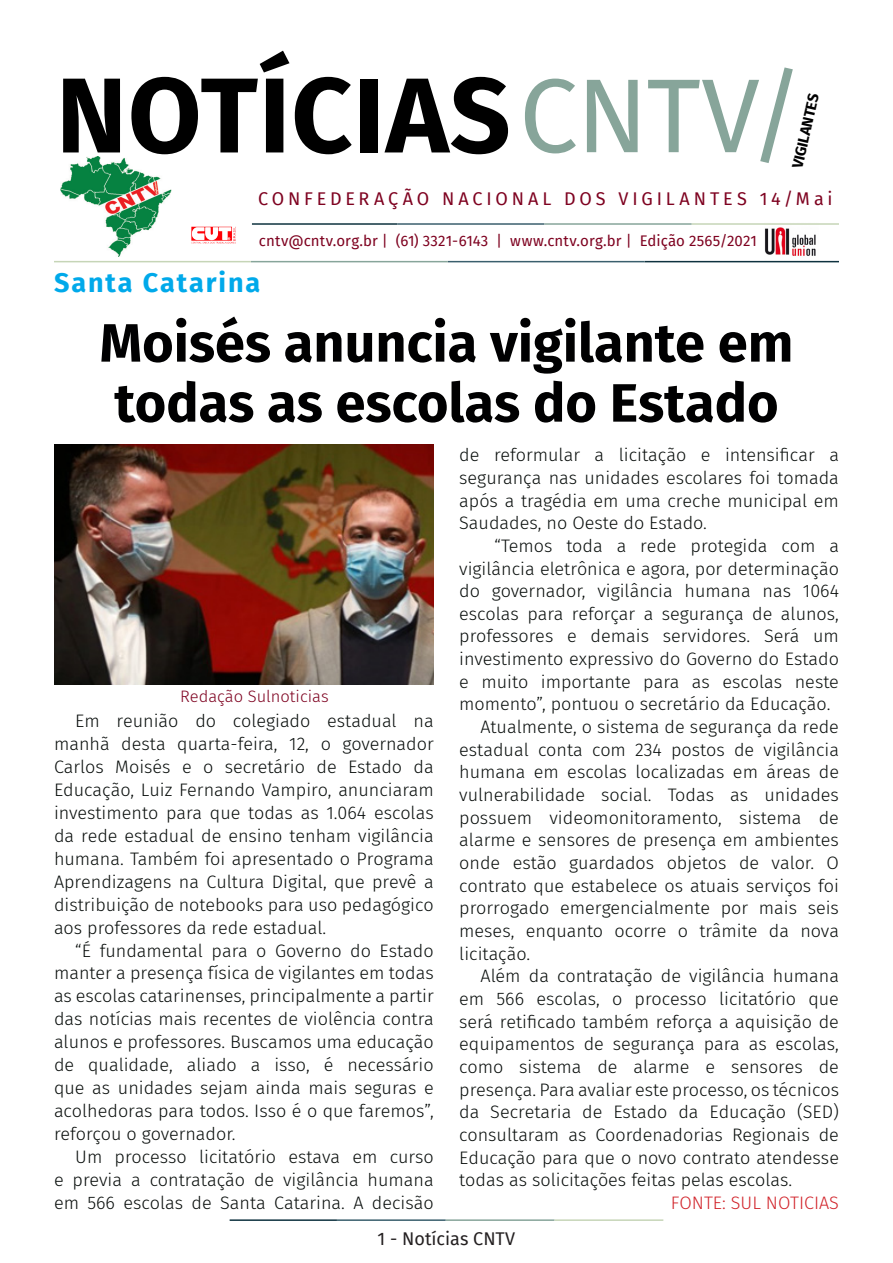
<style>
.page{position:relative;width:893px;height:1263px;background:#fff}
.page>*{position:absolute;margin:0;border:0;box-sizing:border-box;transform-origin:0 0}
.t1{font:700 106.5px "Fira Sans";letter-spacing:.01em;color:#000}
.t2{font:700 54px/60px "Fira Sans";color:#000001}
.t3{font:700 27px "Fira Sans";letter-spacing:.07em;color:#00a9ea}
.t4{font:300 18px/22.6px "Fira Sans";color:#080d0b;text-align:justify}
.t5{font:18px "Fira Sans";letter-spacing:.215em;color:#7e0220}
.t6{font:300 18px "Fira Sans";color:#d1232a}
.t7{font:18px "Fira Sans";color:#231f20}
.t8{font:300 16.5px "Fira Sans";color:#7e0220}
.t9{font:15px "Fira Sans";letter-spacing:.01em;color:#7e0220}
.t10{font:700 15px "Fira Sans";color:#000001}
.s1{font-weight:400;font-size:105px;color:#87a59a}
</style>
<div class="page">
<hr style="left:230px;top:1219px;width:107px;height:2px;background:#0e323f">
<hr style="left:337px;top:1219px;width:109px;height:2px;background:#3a5f6d">
<hr style="left:446px;top:1219px;width:109px;height:2px;background:#87a59a">
<hr style="left:555px;top:1219px;width:108px;height:2px;background:#c6d5b7">
<img style="left:764px;top:227px;width:54px;height:34px">
<hr style="left:252px;top:223px;width:145px;height:2px;background:#0e323f">
<hr style="left:397px;top:223px;width:147px;height:2px;background:#3a5f6d">
<hr style="left:544px;top:223px;width:148px;height:2px;background:#87a59a">
<hr style="left:692px;top:223px;width:147px;height:2px;background:#c6d5b7">
<hr style="left:645px;top:261px;width:194px;height:1px;background:#0e323f">
<hr style="left:448px;top:261px;width:197px;height:1px;background:#3a5f6d">
<hr style="left:251px;top:261px;width:197px;height:1px;background:#87a59a">
<hr style="left:54px;top:261px;width:197px;height:1px;background:#c6d5b7">
<img style="left:61px;top:157px;width:110px;height:100px">
<img style="left:191px;top:226px;width:45px;height:18px">
<img style="left:54px;top:444px;width:380px;height:241px">
<p class="t1" style="left:56px;top:26px;width:749px">NOTÍCIAS<span class="s1">CNTV/</span></p>
<p class="t10" style="left:785px;top:165px;width:77px;rotate:-77deg">VIGILANTES</p>
<p class="t5" style="left:258px;top:185px;width:576px">CONFEDERAÇÃO NACIONAL DOS VIGILANTES 14/Mai</p>
<p class="t9" style="left:259px;top:230px;width:500px">cntv@cntv.org.br | (61) 3321-6143 | www.cntv.org.br | Edição 2565/2021</p>
<p class="t3" style="left:54px;top:260px;width:208px">Santa Catarina</p>
<p class="t2" style="left:100px;top:309px;width:695px">Moisés anuncia vigilante em todas as escolas do Estado</p>
<p class="t8" style="left:180px;top:684px;width:150px">Redação Sulnoticias</p>
<p class="t4" style="left:54px;top:709px;width:381px;text-indent:21px">Em reunião do colegiado estadual na manhã desta quarta-feira, 12, o governador Carlos Moisés e o secretário de Estado da Educação, Luiz Fernando Vampiro, anunciaram investimento para que todas as 1.064 escolas da rede estadual de ensino tenham vigilância humana. Também foi apresentado o Programa Aprendizagens na Cultura Digital, que prevê a distribuição de notebooks para uso pedagógico aos professores da rede estadual.</p>
<p class="t4" style="left:54px;top:939px;width:381px;text-indent:21px">“É fundamental para o Governo do Estado manter a presença física de vigilantes em todas as escolas catarinenses, principalmente a partir das notícias mais recentes de violência contra alunos e professores. Buscamos uma educação de qualidade, aliado a isso, é necessário que as unidades sejam ainda mais seguras e acolhedoras para todos. Isso é o que faremos”, reforçou o governador.</p>
<p class="t4" style="left:54px;top:1145px;width:381px;text-indent:21px">Um processo licitatório estava em curso e previa a contratação de vigilância humana em 566 escolas de Santa Catarina. A decisão</p>
<p class="t4" style="left:459px;top:443px;width:381px">de reformular a licitação e intensificar a segurança nas unidades escolares foi tomada após a tragédia em uma creche municipal em Saudades, no Oeste do Estado.</p>
<p class="t4" style="left:459px;top:534px;width:381px;text-indent:35px">“Temos toda a rede protegida com a vigilância eletrônica e agora, por determinação do governador, vigilância humana nas 1064 escolas para reforçar a segurança de alunos, professores e demais servidores. Será um investimento expressivo do Governo do Estado e muito importante para as escolas neste momento”, pontuou o secretário da Educação.</p>
<p class="t4" style="left:459px;top:715px;width:381px;text-indent:21px">Atualmente, o sistema de segurança da rede estadual conta com 234 postos de vigilância humana em escolas localizadas em áreas de vulnerabilidade social. Todas as unidades possuem videomonitoramento, sistema de alarme e sensores de presença em ambientes onde estão guardados objetos de valor. O contrato que estabelece os atuais serviços foi prorrogado emergencialmente por mais seis meses, enquanto ocorre o trâmite da nova licitação.</p>
<p class="t4" style="left:459px;top:965px;width:381px;text-indent:21px">Além da contratação de vigilância humana em 566 escolas, o processo licitatório que será retificado também reforça a aquisição de equipamentos de segurança para as escolas, como sistema de alarme e sensores de presença. Para avaliar este processo, os técnicos da Secretaria de Estado da Educação (SED) consultaram as Coordenadorias Regionais de Educação para que o novo contrato atendesse todas as solicitações feitas pelas escolas.</p>
<p class="t6" style="left:671px;top:1190px;width:170px">FONTE: SUL NOTICIAS</p>
<p class="t7" style="left:378px;top:1225px;width:139px">1 - Notícias CNTV</p>
</div>
